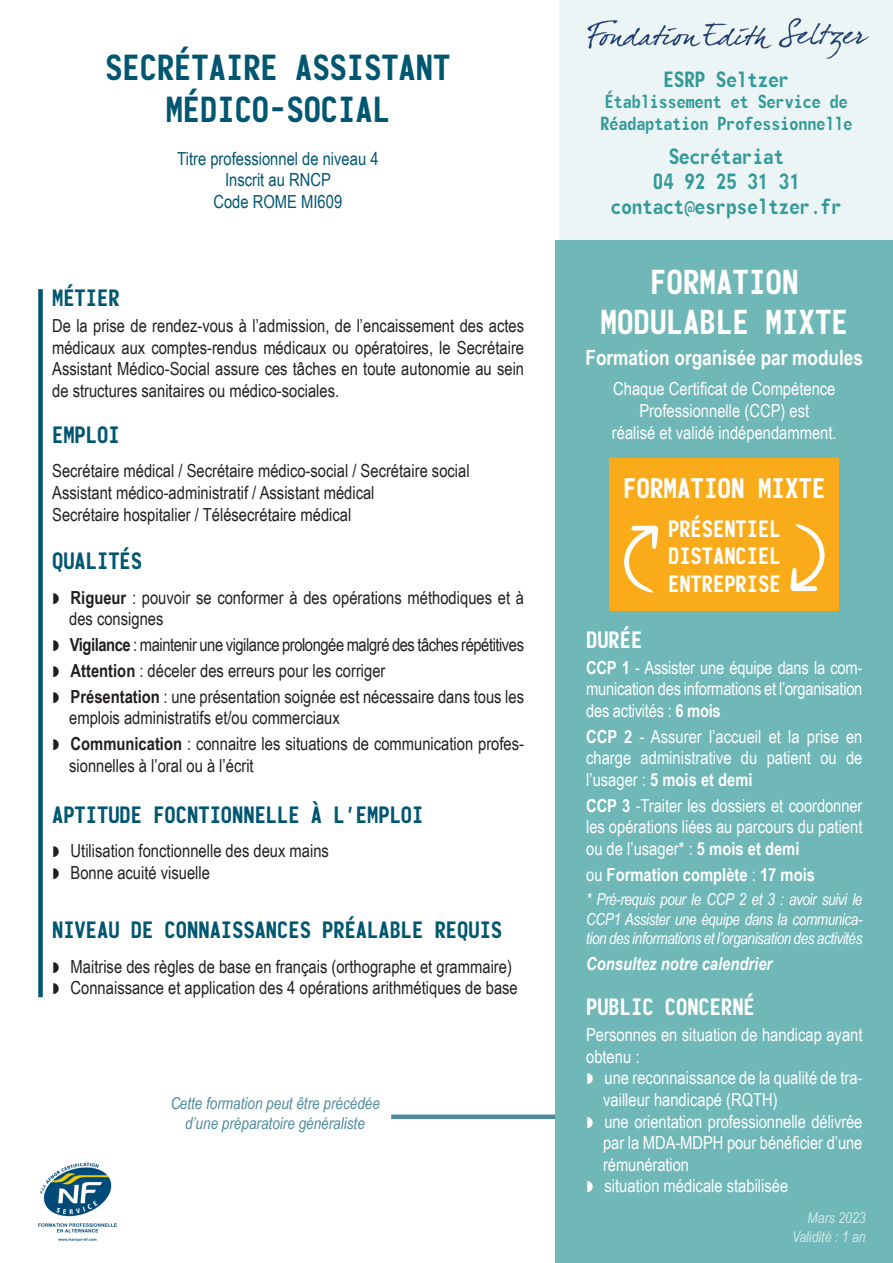
<style>
.page{position:relative;width:893px;height:1263px;background:#fff}
.page>*{position:absolute;margin:0;border:0;box-sizing:border-box;transform-origin:0 0}
.t1{font:34.5px "Monofonto";color:#005670}
.t2{font:33px "Monofonto";color:#fff}
.t3{font:27px "Monofonto";color:#fff}
.t4{font:22.5px "Monofonto";color:#005670}
.t5{font:22.5px "Monofonto";color:#fff}
.t6{font:21px "Monofonto";color:#399}
.t7{font:700 21px "Arial Narrow";color:#fff}
.t8{font:18px/21.6px "Arial Narrow";color:#231f20}
.t9{font:18px/21.6px "Arial Narrow";color:#fff;text-align:justify}
.t10{font:18px "Arial Narrow";letter-spacing:-.025em;color:#231f20}
.t11{font:18px/21.6px "Arial Narrow";color:#005670;text-align:center}
.t12{font:18px "Monofonto";color:#399}
.t13{font:700 18px "Arial Narrow";color:#fff}
.t14{font:italic 700 18px "Arial Narrow";color:#fff}
.t15{font:italic 16.5px/19.8px "Arial Narrow";letter-spacing:-.025em;color:#fff;text-align:justify}
.t16{font:italic 16.5px/19.8px "Arial Narrow";color:#005670;text-align:center}
.Texte{font:italic 15px "Arial Narrow";color:#d2e9e9}
.s1{font-weight:700}
.s2{font-weight:400}
</style>
<div class="page">
<div style="left:391px;top:1114px;width:169px;height:5px;background:#4d899b"></div>
<div style="left:560px;top:0;width:333px;height:284px;background:#ebf5f5"></div>
<img style="left:587px;top:18px;width:282px;height:41px">
<div style="left:556px;top:240px;width:337px;height:1023px;background:#70b8b8"></div>
<div style="left:38px;top:289px;width:5px;height:708px;background:#005670"></div>
<img style="left:38px;top:1162px;width:78px;height:79px">
<div style="left:609px;top:458px;width:230px;height:152px;background:#faab1a"></div>
<svg style="left:624px;top:526px;width:34px;height:66px"></svg>
<svg style="left:790px;top:524px;width:35px;height:67px"></svg>
<p class="t1" style="left:105px;top:47px;width:346px">SECRÉTAIRE ASSISTANT</p>
<p class="t1" style="left:166px;top:89px;width:226px">MÉDICO-SOCIAL</p>
<p class="t11" style="left:177px;top:147px;width:203px">Titre professionnel de niveau 4<br>Inscrit au RNCP<br>Code ROME MI609</p>
<p class="t4" style="left:52px;top:285px;width:69px">MÉTIER</p>
<p class="t8" style="left:52px;top:314px;width:473px;text-align:justify">De la prise de rendez-vous à l’admission, de l’encaissement des actes médicaux aux comptes-rendus médicaux ou opératoires, le Secrétaire Assistant Médico-Social assure ces tâches en toute autonomie au sein de structures sanitaires ou médico-sociales.</p>
<p class="t4" style="left:52px;top:421px;width:69px">EMPLOI</p>
<p class="t8" style="left:52px;top:460px;width:419px">Secrétaire médical / Secrétaire médico-social / Secrétaire social</p>
<p class="t8" style="left:52px;top:481px;width:324px">Assistant médico-administratif / Assistant médical</p>
<p class="t8" style="left:52px;top:503px;width:301px">Secrétaire hospitalier / Télésecrétaire médical</p>
<p class="t4" style="left:52px;top:548px;width:91px">QUALITÉS</p>
<p class="t8" style="left:69px;top:586px;width:456px"><span class="s1">Rigueur</span> : pouvoir se conformer à des opérations méthodiques et à des consignes</p>
<p class="t10" style="left:70px;top:631px;width:456px"><span class="s1">Vigilance</span> : maintenir une vigilance prolongée malgré des tâches répétitives</p>
<p class="t8" style="left:71px;top:659px;width:316px"><span class="s1">Attention</span> : déceler des erreurs pour les corriger</p>
<p class="t8" style="left:69px;top:685px;width:456px"><span class="s1">Présentation</span> : une présentation soignée est nécessaire dans tous les emplois administratifs et/ou commerciaux</p>
<p class="t8" style="left:69px;top:732px;width:456px"><span class="s1">Communication</span> : connaitre les situations de communication profes&shy;sionnelles à l’oral ou à l’écrit</p>
<p class="t4" style="left:52px;top:801px;width:373px">APTITUDE FOCNTIONNELLE À L’EMPLOI</p>
<p class="t8" style="left:71px;top:839px;width:260px">Utilisation fonctionnelle des deux mains</p>
<p class="t8" style="left:71px;top:861px;width:141px">Bonne acuité visuelle</p>
<p class="t4" style="left:52px;top:917px;width:451px">NIVEAU DE CONNAISSANCES PRÉALABLE REQUIS</p>
<p class="t8" style="left:71px;top:955px;width:443px">Maitrise des règles de base en français (orthographe et grammaire)</p>
<p class="t8" style="left:71px;top:976px;width:449px">Connaissance et application des 4 opérations arithmétiques de base</p>
<p class="t16" style="left:170px;top:1093px;width:211px">Cette formation peut être précédée d’une préparatoire généraliste</p>
<p class="t6" style="left:663px;top:67px;width:127px">ESRP Seltzer</p>
<p class="t12" style="left:605px;top:91px;width:244px">Établissement et Service de</p>
<p class="t12" style="left:600px;top:113px;width:253px">Réadaptation Professionnelle</p>
<p class="t6" style="left:669px;top:144px;width:117px">Secrétariat</p>
<p class="t6" style="left:653px;top:169px;width:148px">04 92 25 31 31</p>
<p class="t6" style="left:611px;top:194px;width:232px">contact@esrpseltzer.fr</p>
<p class="t2" style="left:650px;top:262px;width:150px">FORMATION</p>
<p class="t2" style="left:601px;top:302px;width:249px">MODULABLE MIXTE</p>
<p class="t7" style="left:586px;top:342px;width:279px">Formation organisée par modules</p>
<p class="t9" style="left:613px;top:377px;width:224px">Chaque Certificat de Compétence</p>
<p class="t9" style="left:639px;top:399px;width:171px">Professionnelle (CCP) est</p>
<p class="t9" style="left:612px;top:421px;width:226px">réalisé et validé indépendamment.</p>
<p class="t3" style="left:623px;top:472px;width:204px">FORMATION MIXTE</p>
<p class="t5" style="left:668px;top:516px;width:114px">PRÉSENTIEL</p>
<p class="t5" style="left:668px;top:543px;width:114px">DISTANCIEL</p>
<p class="t5" style="left:668px;top:570px;width:114px">ENTREPRISE</p>
<p class="t5" style="left:586px;top:626px;width:58px">DURÉE</p>
<p class="t9" style="left:586px;top:656px;width:278px"><span class="s1">CCP 1</span> - Assister une équipe dans la com&shy;munication des informations et l’organisation des activités : <span class="s1">6 mois</span></p>
<p class="t9" style="left:586px;top:725px;width:278px"><span class="s1">CCP 2</span> - Assurer l’accueil et la prise en charge administrative du patient ou de l’usager : <span class="s1">5 mois et demi</span></p>
<p class="t9" style="left:586px;top:794px;width:278px"><span class="s1">CCP 3</span> -Traiter les dossiers et coordonner les opérations liées au parcours du patient ou de l’usager* : <span class="s1">5 mois et demi</span></p>
<p class="t13" style="left:586px;top:861px;width:230px"><span class="s2">ou</span> Formation complète <span class="s2">:</span> 17 mois</p>
<p class="t15" style="left:586px;top:889px;width:278px">* Pré-requis pour le CCP 2 et 3 : avoir suivi le CCP1 Assister une équipe dans la communica&shy;tion des informations et l’organisation des activités</p>
<p class="t14" style="left:586px;top:950px;width:188px">Consultez notre calendrier</p>
<p class="t5" style="left:586px;top:994px;width:170px">PUBLIC CONCERNÉ</p>
<p class="t9" style="left:586px;top:1023px;width:278px">Personnes en situation de handicap ayant obtenu :</p>
<p class="t9" style="left:603px;top:1066px;width:261px">une reconnaissance de la qualité de tra&shy;vailleur handicapé (RQTH)</p>
<p class="t9" style="left:603px;top:1110px;width:261px">une orientation professionnelle délivrée par la MDA-MDPH pour bénéficier d’une rémunération</p>
<p class="t9" style="left:605px;top:1174px;width:185px">situation médicale stabilisée</p>
<p class="Texte" style="left:808px;top:1208px;width:60px">Mars 2023</p>
<p class="Texte" style="left:792px;top:1226px;width:75px">Validité : 1 an</p>
</div>
